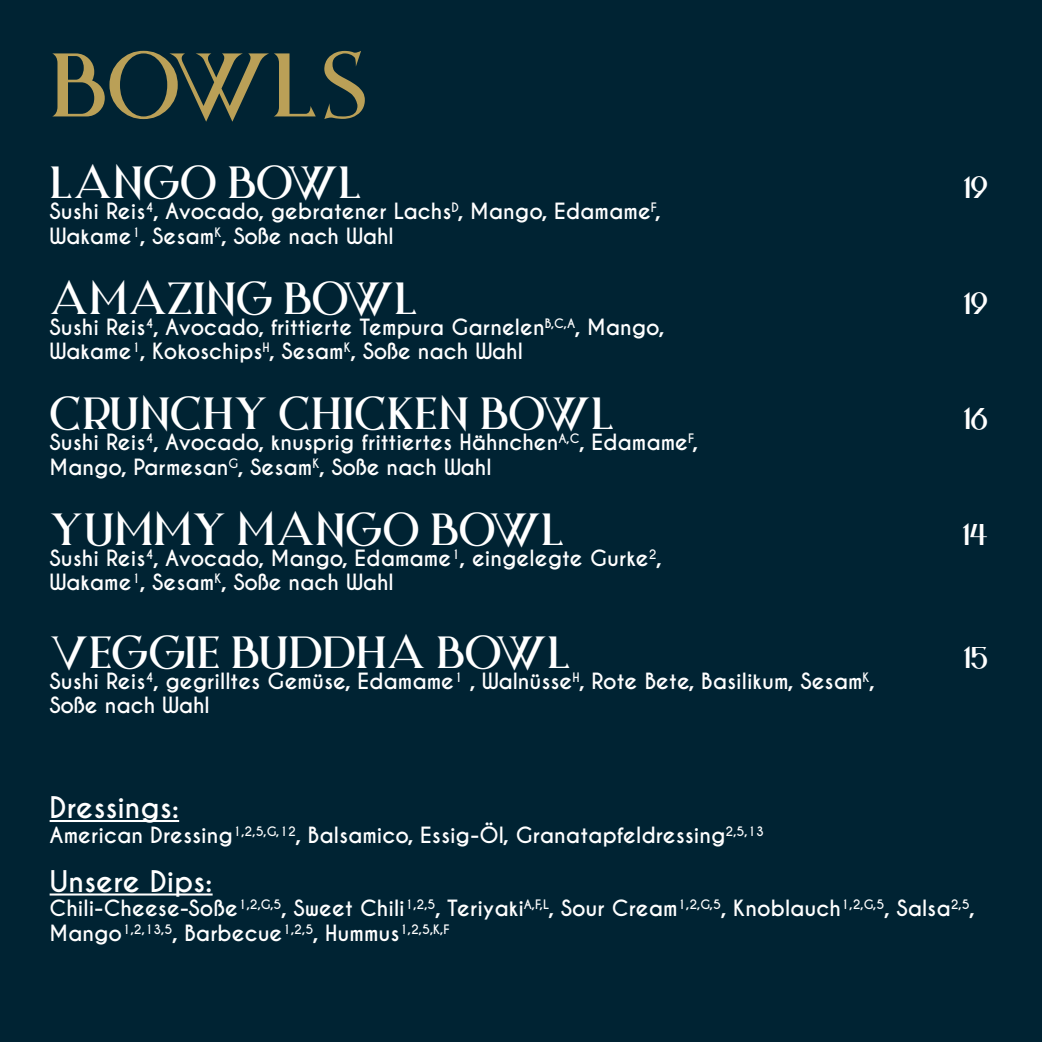
<style>
.page{position:relative;width:1042px;height:1042px;background:#002333}
.page>*{position:absolute;margin:0;border:0;box-sizing:border-box;transform-origin:0 0}
.t1{font:84px "Night Zone";letter-spacing:-.005em;color:#baa057}
.t2{font:42px "Night Zone";letter-spacing:-.01em;color:#fff}
.t3{font:700 28px "Caviar Dreams";color:#fff}
.t4{font:28px "Night Zone";color:#fff}
.t5{font:700 21px/24.5px "Caviar Dreams";color:#fff}
.t6{font:700 12.25px "Caviar Dreams";color:#fff}
.s1{font-size:21px}
</style>
<div class="page">
<hr style="left:50px;top:820px;width:129px;height:2px;background:#fff">
<hr style="left:50px;top:893px;width:163px;height:2px;background:#fff">
<h1 class="t1" style="left:50px;top:30px;width:319px">BOWLS</h1>
<h2 class="t2" style="left:50px;top:155px;width:314px">LANGO BOWL</h2>
<p class="t5" style="left:50px;top:200px;width:613px">Sushi Reis<sup>4</sup>, Avocado, gebratener Lachs<sup>D</sup>, Mango, Edamame<sup>F</sup>,<br>Wakame<sup>1</sup>, Sesam<sup>K</sup>, Soße nach Wahl</p>
<h2 class="t2" style="left:50px;top:270px;width:369px">AMAZING BOWL</h2>
<p class="t5" style="left:50px;top:315px;width:616px">Sushi Reis<sup>4</sup>, Avocado, frittierte Tempura Garnelen<sup>B,C,A</sup>, Mango,<br>Wakame<sup>1</sup>, Kokoschips<sup>H</sup>, Sesam<sup>K</sup>, Soße nach Wahl</p>
<h2 class="t2" style="left:50px;top:386px;width:566px">CRUNCHY CHICKEN BOWL</h2>
<p class="t5" style="left:50px;top:431px;width:650px">Sushi Reis<sup>4</sup>, Avocado, knusprig frittiertes Hähnchen<sup>A,C</sup>, Edamame<sup>F</sup>,<br>Mango, Parmesan<sup>G</sup>, Sesam<sup>K</sup>, Soße nach Wahl</p>
<h2 class="t2" style="left:50px;top:501px;width:516px">YUMMY MANGO BOWL</h2>
<p class="t5" style="left:50px;top:546px;width:614px">Sushi Reis<sup>4</sup>, Avocado, Mango, Edamame<sup>1</sup>, eingelegte Gurke<sup>2</sup>,<br>Wakame<sup>1</sup>, Sesam<sup>K</sup>, Soße nach Wahl</p>
<h2 class="t2" style="left:50px;top:624px;width:522px">VEGGIE BUDDHA BOWL</h2>
<p class="t5" style="left:50px;top:669px;width:827px">Sushi Reis<sup>4</sup>, gegrilltes Gemüse, Edamame<sup>1</sup> , Walnüsse<sup>H</sup>, Rote Bete, Basilikum, Sesam<sup>K</sup>,<br>Soße nach Wahl</p>
<h3 class="t4" style="left:963px;top:169px;width:26px">19</h3>
<h3 class="t4" style="left:963px;top:285px;width:26px">19</h3>
<h3 class="t4" style="left:963px;top:400px;width:26px">16</h3>
<h3 class="t4" style="left:962px;top:516px;width:27px">14</h3>
<h3 class="t4" style="left:963px;top:638px;width:26px">15</h3>
<h3 class="t3" style="left:50px;top:790px;width:131px">Dressings:</h3>
<p class="t5" style="left:50px;top:823px;width:716px">American Dressing<sup>1,2,5,G,12</sup>, Balsamico, Essig-Öl, Granatapfeldressing<sup>2,5,13</sup></p>
<h3 class="t3" style="left:50px;top:864px;width:164px">Unsere Dips:</h3>
<p class="t5" style="left:50px;top:896px;width:927px">Chili-Cheese-Soße<sup>1,2,G,5</sup>, Sweet Chili<sup>1,2,5</sup>, Teriyaki<sup>A,F,L</sup>, Sour Cream<sup>1,2,G,5</sup>, Knoblauch<sup>1,2,G,5</sup>, Salsa<sup>2,5</sup>,</p>
<p class="t6" style="left:50px;top:921px;width:401px"><span class="s1">Mango</span>1,2,13,5<span class="s1">, Barbecue</span>1,2,5<span class="s1">, Hummus</span>1,2,5,K,F</p>
</div>
